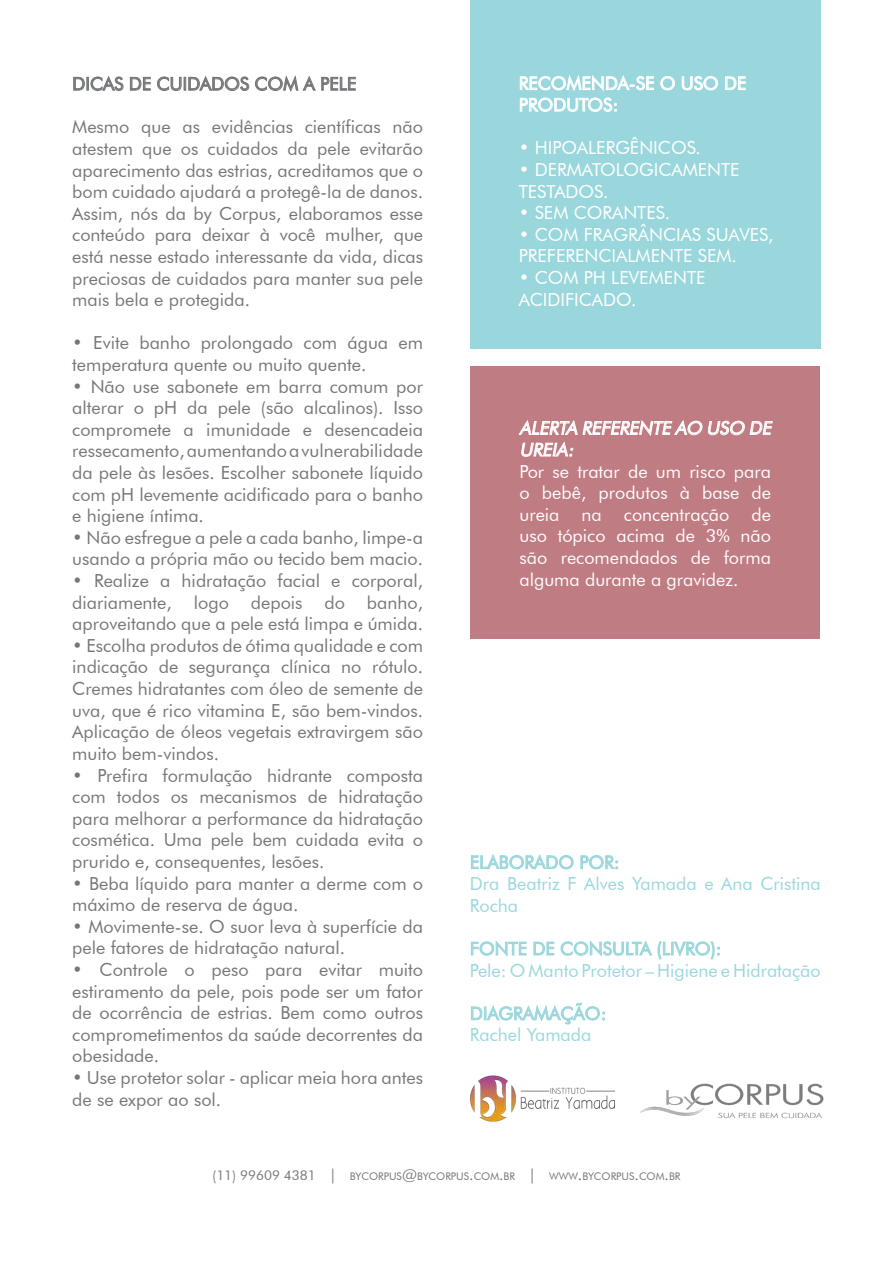
<style>
.page{position:relative;width:893px;height:1263px;background:#fff}
.page>*{position:absolute;margin:0;border:0;box-sizing:border-box;transform-origin:0 0}
.t1{font:18px/21.6px "Futura BT";color:#757679;text-align:justify}
.t2{font:18px/21.6px "Futura BT";color:#fff}
.t3{font:18px/21.6px "Futura BT";color:#99d7dc}
.t4{font:italic 18px/21.6px "Futura BT";color:#fff}
.t5{font:10.5px "Futura BT";color:#757679}
.s1{font-size:13.5px}
.s2{font-size:15px}
</style>
<div class="page">
<svg style="left:73px;top:76px;width:51px;height:15px"></svg>
<svg style="left:130px;top:77px;width:21px;height:14px"></svg>
<svg style="left:157px;top:76px;width:92px;height:15px"></svg>
<svg style="left:255px;top:75px;width:101px;height:17px"></svg>
<div style="left:470px;top:0;width:351px;height:349px;background:#99d7dc"></div>
<svg style="left:660px;top:76px;width:15px;height:15px"></svg>
<svg style="left:681px;top:76px;width:37px;height:15px"></svg>
<svg style="left:725px;top:76px;width:21px;height:14px"></svg>
<svg style="left:520px;top:75px;width:134px;height:37px"></svg>
<svg style="left:471px;top:854px;width:103px;height:16px"></svg>
<svg style="left:580px;top:855px;width:39px;height:15px"></svg>
<svg style="left:471px;top:940px;width:56px;height:17px"></svg>
<svg style="left:533px;top:940px;width:187px;height:20px"></svg>
<svg style="left:471px;top:1002px;width:134px;height:23px"></svg>
<img style="left:640px;top:1083px;width:184px;height:36px">
<div style="left:471px;top:366px;width:349px;height:273px;background:#bf7c82"></div>
<svg style="left:518px;top:420px;width:255px;height:37px"></svg>
<img style="left:470px;top:1075px;width:145px;height:47px">
<p class="t1" style="left:72px;top:73px;width:286px">DICAS DE CUIDADOS COM A PELE</p>
<p class="t1" style="left:72px;top:116px;width:352px">Mesmo que as evidências científicas não atestem que os cuidados da pele evitarão aparecimento das estrias, acreditamos que o bom cuidado ajudará a protegê-la de danos.<br>Assim, nós da by Corpus, elaboramos esse conteúdo para deixar à você mulher, que está nesse estado interessante da vida, dicas preciosas de cuidados para manter sua pele mais bela e protegida.</p>
<p class="t1" style="left:72px;top:332px;width:352px">• Evite banho prolongado com água em temperatura quente ou muito quente.</p>
<p class="t1" style="left:72px;top:375px;width:352px">• Não use sabonete em barra comum por alterar o pH da pele (são alcalinos). Isso compromete a imunidade e desencadeia ressecamento, aumentando a vulnerabilidade da pele às lesões. Escolher sabonete líquido com pH levemente acidificado para o banho e higiene íntima.</p>
<p class="t1" style="left:72px;top:526px;width:352px">• Não esfregue a pele a cada banho, limpe-a usando a própria mão ou tecido bem macio.</p>
<p class="t1" style="left:72px;top:570px;width:352px">• Realize a hidratação facial e corporal, diariamente, logo depois do banho, aproveitando que a pele está limpa e úmida.</p>
<p class="t1" style="left:72px;top:634px;width:352px">• Escolha produtos de ótima qualidade e com indicação de segurança clínica no rótulo.<br>Cremes hidratantes com óleo de semente de uva, que é rico vitamina E, são bem-vindos.<br>Aplicação de óleos vegetais extravirgem são muito bem-vindos.</p>
<p class="t1" style="left:72px;top:764px;width:352px">• Prefira formulação hidrante composta com todos os mecanismos de hidratação para melhorar a performance da hidratação cosmética. Uma pele bem cuidada evita o prurido e, consequentes, lesões.</p>
<p class="t1" style="left:72px;top:872px;width:352px">• Beba líquido para manter a derme com o máximo de reserva de água.</p>
<p class="t1" style="left:72px;top:915px;width:352px">• Movimente-se. O suor leva à superfície da pele fatores de hidratação natural.</p>
<p class="t1" style="left:72px;top:958px;width:352px">• Controle o peso para evitar muito estiramento da pele, pois pode ser um fator de ocorrência de estrias. Bem como outros comprometimentos da saúde decorrentes da obesidade.</p>
<p class="t1" style="left:72px;top:1066px;width:352px">• Use protetor solar - aplicar meia hora antes de se expor ao sol.</p>
<p class="t2" style="left:519px;top:72px;width:229px">RECOMENDA-SE O USO DE<br>PRODUTOS:</p>
<p class="t2" style="left:519px;top:137px;width:184px">• HIPOALERGÊNICOS.</p>
<p class="t2" style="left:519px;top:159px;width:222px">• DERMATOLOGICAMENTE<br>TESTADOS.</p>
<p class="t2" style="left:519px;top:202px;width:153px">• SEM CORANTES.</p>
<p class="t2" style="left:519px;top:223px;width:256px">• COM FRAGRÂNCIAS SUAVES,<br>PREFERENCIALMENTE SEM.</p>
<p class="t2" style="left:519px;top:267px;width:188px">• COM PH LEVEMENTE<br>ACIDIFICADO.</p>
<p class="t4" style="left:519px;top:417px;width:257px">ALERTA REFERENTE AO USO DE<br>UREIA:</p>
<p class="t2" style="left:519px;top:460px;width:253px;text-align:justify">Por se tratar de um risco para o bebê, produtos à base de ureia na concentração de uso tópico acima de 3% não são recomendados de forma alguma durante a gravidez.</p>
<p class="t3" style="left:470px;top:851px;width:151px">ELABORADO POR:</p>
<p class="t3" style="left:470px;top:873px;width:352px">Dra Beatriz F Alves Yamada e Ana Cristina<br>Rocha</p>
<p class="t3" style="left:470px;top:938px;width:253px">FONTE DE CONSULTA (LIVRO):</p>
<p class="t3" style="left:470px;top:959px;width:352px">Pele: O Manto Protetor – Higiene e Hidratação</p>
<p class="t3" style="left:470px;top:1002px;width:138px">DIAGRAMAÇÃO:</p>
<p class="t3" style="left:470px;top:1024px;width:123px">Rachel Yamada</p>
<p class="t5" style="left:212px;top:1170px;width:470px"><span class="s1">(11) 99609 4381</span> <span class="s2">|</span> BYCORPUS<span class="s2">@</span>BYCORPUS<span class="s2">.</span>COM<span class="s2">.</span>BR <span class="s2">|</span> WWW<span class="s2">.</span>BYCORPUS<span class="s2">.</span>COM<span class="s2">.</span>BR</p>
</div>
